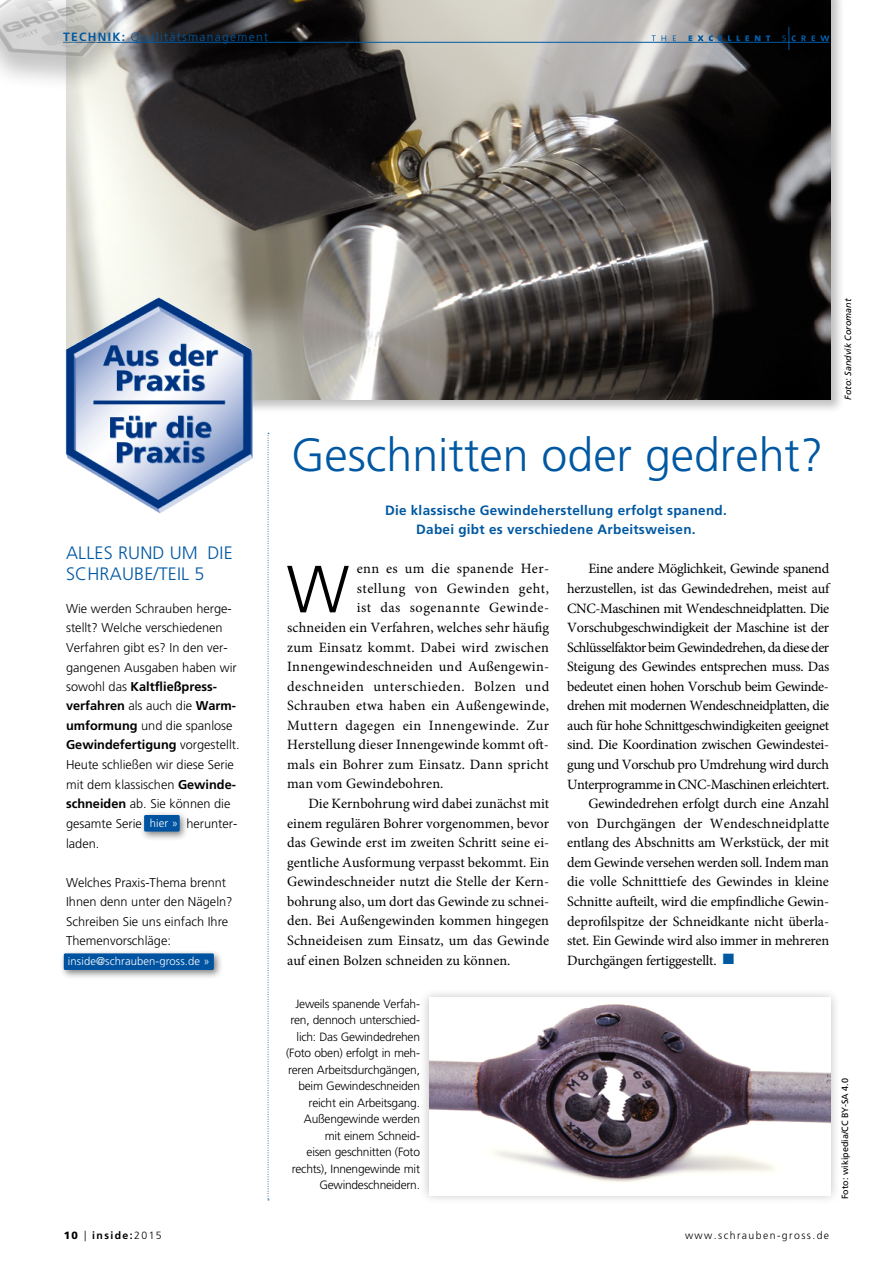
<style>
.page{position:relative;width:893px;height:1263px;background:#fff}
.page>*{position:absolute;margin:0;border:0;box-sizing:border-box;transform-origin:0 0}
.t1{font:300 66.6px "Frutiger CE";color:#000}
.t2{font:300 46.5px "Frutiger CE";color:#0058a2}
.t3{font:300 18px/21px "Frutiger CE";letter-spacing:.01em;color:#0058a2}
.t4{font:14.25px "Minion Pro";letter-spacing:-.005em;color:#000}
.t5{font:14.25px "Minion Pro";letter-spacing:-.03em;color:#000}
.t6{font:14.25px "Minion Pro";letter-spacing:.02em;color:#000}
.t7{font:14.25px "Minion Pro";letter-spacing:.04em;color:#000}
.t8{font:14.25px "Minion Pro";letter-spacing:-.035em;color:#000}
.t9{font:14.25px "Minion Pro";letter-spacing:-.025em;color:#000}
.t10{font:14.25px "Minion Pro";letter-spacing:.015em;color:#000}
.t11{font:14.25px "Minion Pro";letter-spacing:.03em;color:#000}
.t12{font:14.25px "Minion Pro";letter-spacing:.025em;color:#000}
.t13{font:700 13.5px/19.5px "Frutiger CE";letter-spacing:.02em;color:#0058a2;text-align:center}
.t14{font:300 12.75px/19.5px "Frutiger CE";color:#000}
.t15{font:300 12px/16.5px "Frutiger";letter-spacing:-.02em;color:#000;text-align:right}
.t16{font:300 12px "Frutiger CE";letter-spacing:.11em;color:#0058a2}
.t17{font:300 11.25px "Frutiger CE";letter-spacing:.01em;color:#fff}
.t18{font:300 10.5px "Frutiger CE";letter-spacing:.135em;color:#000}
.t19{font:700 10.5px "Frutiger CE";letter-spacing:.135em;color:#000}
.t20{font:9px "Frutiger CE";color:#000}
.t21{font:italic 9px "Frutiger CE";color:#000}
.s1{font-weight:700}
.s2{font-size:11.25px;color:#fff}
.s3{font-family:"Frutiger";font-size:11.25px;color:#fff}
.s4{font-family:"Frutiger"}
.s5{color:#0058a2}
.s6{font-weight:900}
.s7{font-weight:300}
</style>
<div class="page">
<div style="left:64px;top:0;width:781px;height:414px;background:#000;opacity:.25"></div>
<img style="left:66px;top:0;width:765px;height:399px">
<svg style="left:268px;top:433px;width:1px;height:767px"></svg>
<div style="left:419px;top:988px;width:422px;height:217px;background:#000;opacity:.25"></div>
<img style="left:429px;top:998px;width:402px;height:197px">
<hr style="left:63px;top:42px;width:766px;height:1px;background:#0058a2">
<svg style="left:652px;top:35px;width:4px;height:6px"></svg>
<svg style="left:662px;top:35px;width:4px;height:6px"></svg>
<svg style="left:673px;top:35px;width:3px;height:6px"></svg>
<svg style="left:689px;top:35px;width:33px;height:6px"></svg>
<svg style="left:728px;top:35px;width:3px;height:6px"></svg>
<svg style="left:737px;top:35px;width:12px;height:6px"></svg>
<svg style="left:755px;top:35px;width:5px;height:6px"></svg>
<svg style="left:766px;top:35px;width:4px;height:6px"></svg>
<svg style="left:812px;top:35px;width:17px;height:6px"></svg>
<svg style="left:782px;top:27px;width:24px;height:23px"></svg>
<div style="left:0;top:0;width:127px;height:93px;background:#000;opacity:.22"></div>
<img style="left:0;top:0;width:116px;height:58px">
<div style="left:140px;top:811px;width:49px;height:31px;background:#000;opacity:.5"></div>
<div style="left:145px;top:816px;width:33px;height:14px;background:#0053a1"></div>
<div style="left:144px;top:815px;width:36px;height:16px;border:3px solid #0053a1"></div>
<div style="left:60px;top:949px;width:164px;height:31px;background:#000;opacity:.5"></div>
<div style="left:65px;top:955px;width:148px;height:14px;background:#0053a1"></div>
<div style="left:64px;top:953px;width:150px;height:17px;border:3px solid #0053a1"></div>
<img style="left:64px;top:296px;width:197px;height:218px">
<p class="t16" style="left:63px;top:30px;width:206px"><span class="s1">TECHNIK:</span> Qualitätsmanagement</p>
<p class="t21" style="left:843px;top:400px;width:103px;rotate:-90deg">Foto: Sandvik Coromant</p>
<p class="t3" style="left:66px;top:542px;width:168px">ALLES RUND UM DIE<br>SCHRAUBE/TEIL 5</p>
<p class="t14" style="left:66px;top:598px;width:175px">Wie werden Schrauben herge&shy;stellt? Welche verschiedenen<br>Verfahren gibt es? In den ver&shy;gangenen Ausgaben haben wir sowohl das <span class="s1">Kaltfließpress&shy;verfahren</span> als auch die <span class="s1">Warm&shy;umformung</span> und die spanlose<br><span class="s1">Gewindefertigung</span> vorgestellt.<br>Heute schließen wir diese Serie mit dem klassischen <span class="s1">Gewinde&shy;schneiden</span> ab. Sie können die gesamte Serie <span class="s2">hier</span> <span class="s3">»</span> herunter&shy;laden.</p>
<p class="t14" style="left:66px;top:872px;width:168px">Welches Praxis-Thema brennt<br>Ihnen denn unter den Nägeln?<br>Schreiben Sie uns einfach Ihre<br>Themenvorschläge:</p>
<p class="t17" style="left:68px;top:954px;width:143px">inside@schrauben-gross.de <span class="s4">»</span></p>
<h2 class="t2" style="left:291px;top:428px;width:534px">Geschnitten oder gedreht?</h2>
<p class="t13" style="left:385px;top:500px;width:343px">Die klassische Gewindeherstellung erfolgt spanend.<br>Dabei gibt es verschiedene Arbeitsweisen.</p>
<h1 class="t1" style="left:287px;top:550px;width:64px">W</h1>
<p class="t12" style="left:357px;top:559px;width:194px">enn es um die spanende Her-</p>
<p class="t7" style="left:357px;top:579px;width:194px">stellung von Gewinden geht,</p>
<p class="t7" style="left:357px;top:598px;width:194px">ist das sogenannte Gewinde-</p>
<p class="t4" style="left:287px;top:618px;width:264px">schneiden ein Verfahren, welches sehr häufig</p>
<p class="t6" style="left:287px;top:637px;width:263px">zum Einsatz kommt. Dabei wird zwischen</p>
<p class="t6" style="left:287px;top:657px;width:264px">Innengewindeschneiden und Außengewin-</p>
<p class="t7" style="left:287px;top:676px;width:264px">deschneiden unterschieden. Bolzen und</p>
<p class="t6" style="left:287px;top:696px;width:264px">Schrauben etwa haben ein Außengewinde,</p>
<p class="t11" style="left:287px;top:716px;width:264px">Muttern dagegen ein Innengewinde. Zur</p>
<p class="t4" style="left:287px;top:735px;width:263px">Herstellung dieser Innengewinde kommt oft-</p>
<p class="t10" style="left:287px;top:755px;width:263px">mals ein Bohrer zum Einsatz. Dann spricht</p>
<p class="t4" style="left:287px;top:774px;width:158px">man vom Gewindebohren.</p>
<p class="t4" style="left:308px;top:794px;width:242px">Die Kernbohrung wird dabei zunächst mit</p>
<p class="t4" style="left:287px;top:813px;width:264px">einem regulären Bohrer vorgenommen, bevor</p>
<p class="t4" style="left:287px;top:833px;width:264px">das Gewinde erst im zweiten Schritt seine ei-</p>
<p class="t4" style="left:287px;top:853px;width:264px">gentliche Ausformung verpasst bekommt. Ein</p>
<p class="t4" style="left:287px;top:872px;width:264px">Gewindeschneider nutzt die Stelle der Kern-</p>
<p class="t4" style="left:287px;top:892px;width:264px">bohrung also, um dort das Gewinde zu schnei-</p>
<p class="t4" style="left:287px;top:911px;width:263px">den. Bei Außengewinden kommen hingegen</p>
<p class="t4" style="left:287px;top:931px;width:263px">Schneideisen zum Einsatz, um das Gewinde</p>
<p class="t4" style="left:287px;top:950px;width:225px">auf einen Bolzen schneiden zu können.</p>
<p class="t9" style="left:588px;top:559px;width:242px">Eine andere Möglichkeit, Gewinde spanend</p>
<p class="t4" style="left:567px;top:579px;width:264px">herzustellen, ist das Gewindedrehen, meist auf</p>
<p class="t5" style="left:567px;top:598px;width:264px">CNC-Maschinen mit Wendeschneidplatten. Die</p>
<p class="t4" style="left:567px;top:618px;width:263px">Vorschubgeschwindigkeit der Maschine ist der</p>
<p class="t8" style="left:567px;top:637px;width:264px">Schlüsselfaktor beim Gewindedrehen, da diese der</p>
<p class="t4" style="left:567px;top:657px;width:264px">Steigung des Gewindes entsprechen muss. Das</p>
<p class="t5" style="left:567px;top:677px;width:263px">bedeutet einen hohen Vorschub beim Gewinde-</p>
<p class="t5" style="left:567px;top:696px;width:264px">drehen mit modernen Wendeschneidplatten, die</p>
<p class="t5" style="left:567px;top:716px;width:264px">auch für hohe Schnittgeschwindigkeiten geeignet</p>
<p class="t4" style="left:567px;top:735px;width:263px">sind. Die Koordination zwischen Gewindestei-</p>
<p class="t5" style="left:567px;top:755px;width:264px">gung und Vorschub pro Umdrehung wird durch</p>
<p class="t5" style="left:567px;top:774px;width:264px">Unterprogramme in CNC-Maschinen erleichtert.</p>
<p class="t4" style="left:588px;top:794px;width:242px">Gewindedrehen erfolgt durch eine Anzahl</p>
<p class="t4" style="left:567px;top:814px;width:264px">von Durchgängen der Wendeschneidplatte</p>
<p class="t4" style="left:567px;top:833px;width:264px">entlang des Abschnitts am Werkstück, der mit</p>
<p class="t4" style="left:567px;top:853px;width:263px">dem Gewinde versehen werden soll. Indem man</p>
<p class="t4" style="left:567px;top:872px;width:263px">die volle Schnitttiefe des Gewindes in kleine</p>
<p class="t4" style="left:567px;top:892px;width:264px">Schnitte aufteilt, wird die empfindliche Gewin-</p>
<p class="t4" style="left:567px;top:911px;width:264px">deprofilspitze der Schneidkante nicht überla-</p>
<p class="t4" style="left:567px;top:931px;width:264px">stet. Ein Gewinde wird also immer in mehreren</p>
<p class="t4" style="left:567px;top:951px;width:169px">Durchgängen fertiggestellt. <span class="s5">■</span></p>
<p class="t15" style="left:286px;top:996px;width:135px">Jeweils spanende Verfah&shy;ren, dennoch unterschied&shy;lich: Das Gewindedrehen (Foto oben) erfolgt in meh&shy;reren Arbeitsdurchgängen, beim Gewindeschneiden reicht ein Arbeitsgang.<br>Außengewinde werden mit einem Schneid-<br>eisen geschnitten (Foto rechts), Innengewinde mit<br>Gewindeschneidern.</p>
<p class="t20" style="left:840px;top:1199px;width:122px;rotate:-90deg">Foto: wikipedia/CC BY-SA 4.0</p>
<p class="t19" style="left:64px;top:1229px;width:100px"><span class="s6">10</span> <span class="s7">|</span> inside:<span class="s7">2015</span></p>
<p class="t18" style="left:685px;top:1229px;width:146px">www.schrauben-gross.de</p>
</div>
